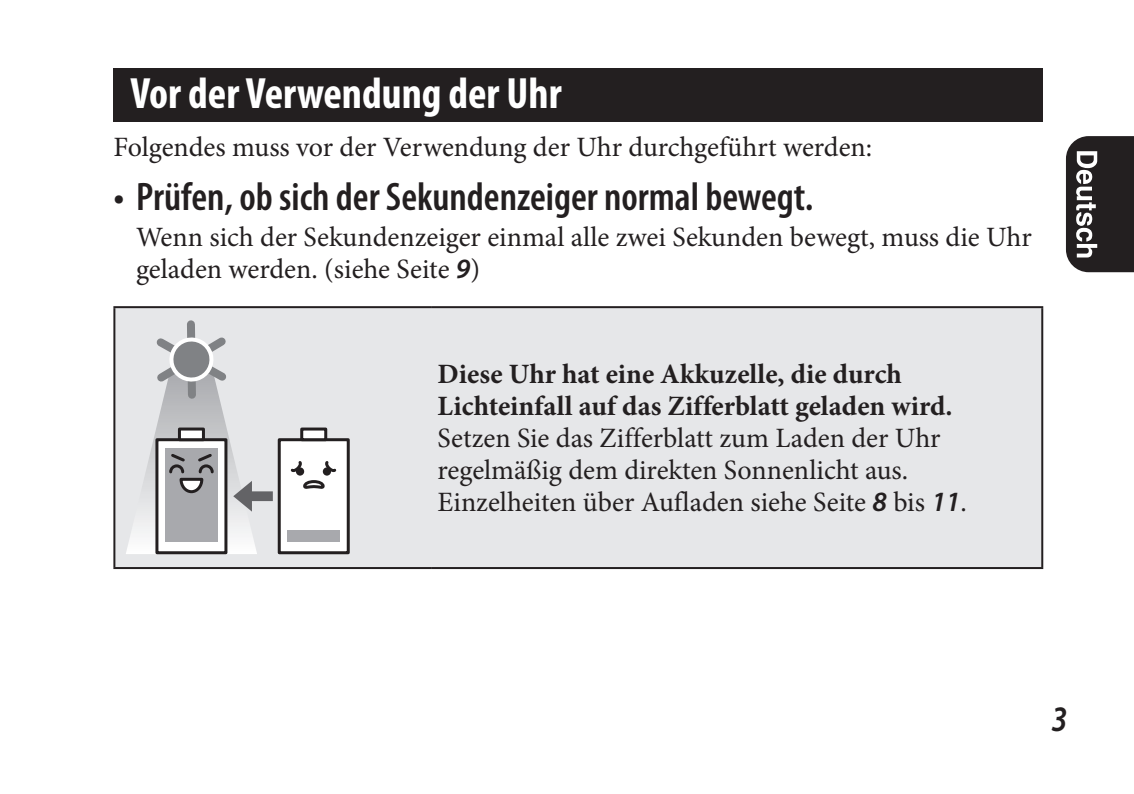
<style>
.page{position:relative;width:1134px;height:794px;background:#fff}
.page>*{position:absolute;margin:0;border:0;box-sizing:border-box;transform-origin:0 0}
.t1{font:700 condensed 44px "Myriad Pro";color:#fff}
.t2{font:600 condensed 40px "Myriad Pro";color:#231f20}
.t3{font:italic 600 36px "Myriad Pro";color:#231f20;scale:.85 1}
.t4{font:28px/32px "Minion Pro";color:#231f20}
.t5{font:700 28px/32px "Minion Pro";color:#231f20}
.s1{font-family:"Myriad Pro";font-weight:600;font-style:italic}
</style>
<div class="page">
<div style="left:113px;top:68px;width:930px;height:53px;background:#231f20"></div>
<svg style="left:1066px;top:136px;width:68px;height:136px;background:#3f3c3d"></svg>
<div style="left:115px;top:308px;width:926px;height:259px;background:#e6e7e9"></div>
<hr style="left:113px;top:308px;width:2px;height:259px;background:#231f20">
<hr style="left:113px;top:306px;width:319px;height:2px;background:#231f20">
<hr style="left:113px;top:567px;width:319px;height:2px;background:#231f20">
<hr style="left:1041px;top:308px;width:2px;height:259px;background:#231f20">
<hr style="left:432px;top:306px;width:611px;height:2px;background:#231f20">
<hr style="left:432px;top:567px;width:611px;height:2px;background:#231f20">
<div style="left:279px;top:440px;width:69px;height:113px;background:#fff"></div>
<div style="left:278px;top:438px;width:72px;height:116px;border:3px solid #231f20"></div>
<div style="left:302px;top:429px;width:24px;height:11px;background:#fff"></div>
<div style="left:300px;top:427px;width:27px;height:14px;border:3px solid #231f20"></div>
<div style="left:287px;top:530px;width:52px;height:12px;background:#a8a9ad"></div>
<svg style="left:290px;top:461px;width:47px;height:28px"></svg>
<div style="left:187px;top:324px;width:9px;height:71px;background:#808285"></div>
<svg style="left:126px;top:330px;width:147px;height:224px;background:#cbcbce"></svg>
<h1 class="t1" style="left:130px;top:65px;width:433px">Vor der Verwendung der Uhr</h1>
<p class="t4" style="left:113px;top:132px;width:760px">Folgendes muss vor der Verwendung der Uhr durchgeführt werden:</p>
<h2 class="t2" style="left:113px;top:175px;width:702px">• Prüfen, ob sich der Sekundenzeiger normal bewegt.</h2>
<p class="t4" style="left:136px;top:221px;width:897px">Wenn sich der Sekundenzeiger einmal alle zwei Sekunden bewegt, muss die Uhr geladen werden. (siehe Seite <span class="s1">9</span>)</p>
<p class="t5" style="left:438px;top:357px;width:516px">Diese Uhr hat eine Akkuzelle, die durch<br>Lichteinfall auf das Zifferblatt geladen wird.</p>
<p class="t4" style="left:438px;top:422px;width:531px">Setzen Sie das Zifferblatt zum Laden der Uhr regelmäßig dem direkten Sonnenlicht aus.<br>Einzelheiten über Aufladen siehe Seite <span class="s1">8</span> bis <span class="s1">11</span>.</p>
<p class="t3" style="left:1051px;top:696px;width:20px">3</p>
</div>
